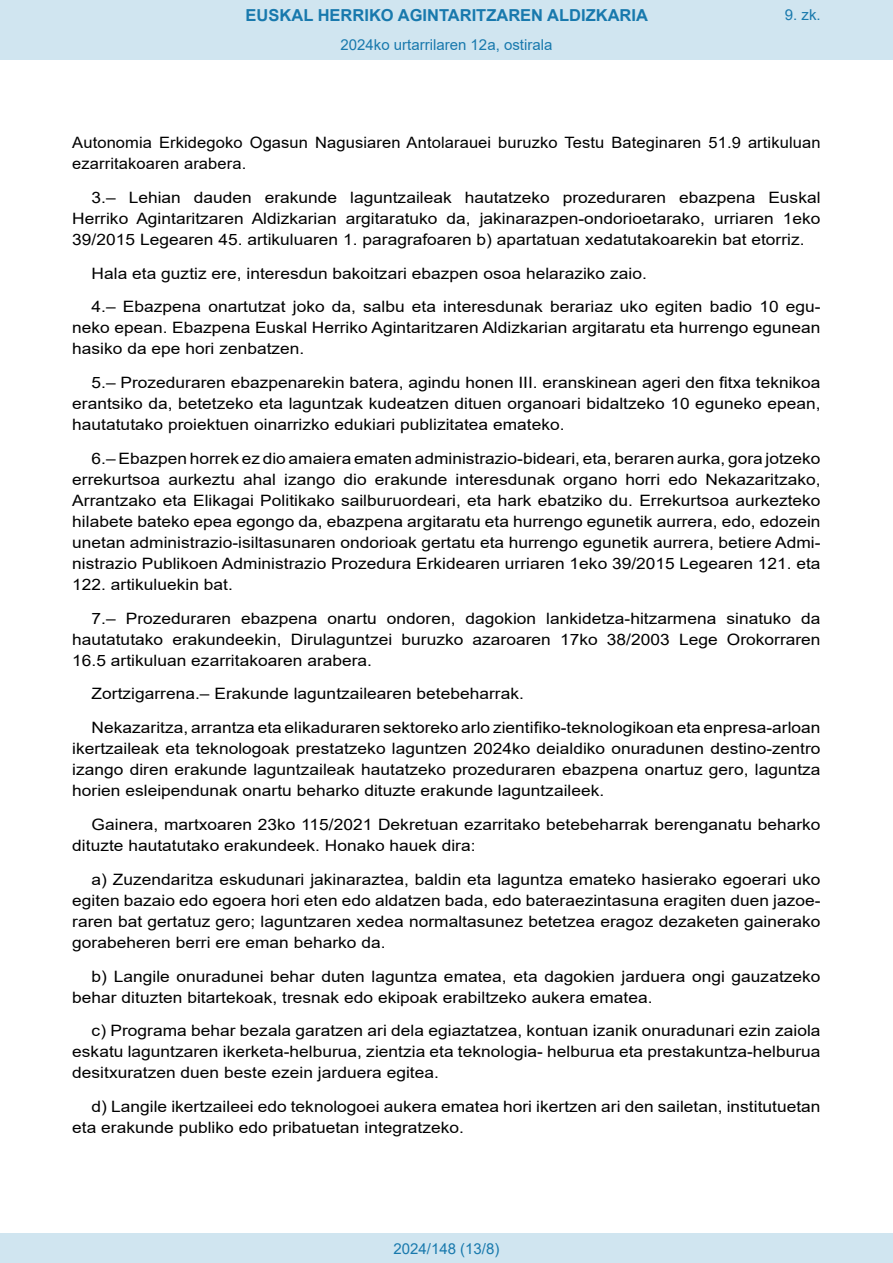
<style>
.page{position:relative;width:893px;height:1263px;background:#fff}
.page>*{position:absolute;margin:0;border:0;box-sizing:border-box;transform-origin:0 0}
.t1{font:700 16.5px "Arial";color:#1879ad}
.BOPVDetalle{font:15.6px/21px "Arial";color:#000;text-align:justify;scale:1.11 1}
.BOPVDetalle-2{font:15.6px/21px "Arial";color:#000;scale:1.05 1}
.Paginacion_Centro{font:15px "Arial";color:#1879ad}
</style>
<div class="page">
<div style="left:0;top:0;width:893px;height:60px;background:#d0e5f0"></div>
<div style="left:0;top:1233px;width:893px;height:30px;background:#d0e5f0"></div>
<p class="t1" style="left:246px;top:3px;width:404px">EUSKAL HERRIKO AGINTARITZAREN ALDIZKARIA</p>
<p class="Paginacion_Centro" style="left:341px;top:35px;width:213px">2024ko urtarrilaren 12a, ostirala</p>
<p class="Paginacion_Centro" style="left:785px;top:5px;width:37px">9. zk.</p>
<p class="BOPVDetalle-2" style="left:72px;top:132px;width:714px">Autonomia Erkidegoko Ogasun Nagusiaren Antolarauei buruzko Testu Bateginaren 51.9 artikuluan ezarritakoaren arabera.</p>
<p class="BOPVDetalle" style="left:72px;top:187px;width:676px;text-indent:19px">3.– Lehian dauden erakunde laguntzaileak hautatzeko prozeduraren ebazpena Euskal Herriko Agintaritzaren Aldizkarian argitaratuko da, jakinarazpen-ondorioetarako, urriaren 1eko 39/2015 Legearen 45. artikuluaren 1. paragrafoaren b) apartatuan xedatutakoarekin bat etorriz.</p>
<p class="BOPVDetalle" style="left:92px;top:263px;width:502px">Hala eta guztiz ere, interesdun bakoitzari ebazpen osoa helaraziko zaio.</p>
<p class="BOPVDetalle" style="left:72px;top:296px;width:676px;text-indent:19px">4.– Ebazpena onartutzat joko da, salbu eta interesdunak berariaz uko egiten badio 10 egu&shy;neko epean. Ebazpena Euskal Herriko Agintaritzaren Aldizkarian argitaratu eta hurrengo egunean hasiko da epe hori zenbatzen.</p>
<p class="BOPVDetalle" style="left:72px;top:372px;width:676px;text-indent:19px">5.– Prozeduraren ebazpenarekin batera, agindu honen III. eranskinean ageri den fitxa teknikoa erantsiko da, betetzeko eta laguntzak kudeatzen dituen organoari bidaltzeko 10 eguneko epean, hautatutako proiektuen oinarrizko edukiari publizitatea emateko.</p>
<p class="BOPVDetalle" style="left:72px;top:448px;width:676px;text-indent:19px">6.– Ebazpen horrek ez dio amaiera ematen administrazio-bideari, eta, beraren aurka, gora jotzeko errekurtsoa aurkeztu ahal izango dio erakunde interesdunak organo horri edo Nekazaritzako, Arrantzako eta Elikagai Politikako sailburuordeari, eta hark ebatziko du. Errekurtsoa aurkezteko hilabete bateko epea egongo da, ebazpena argitaratu eta hurrengo egunetik aurrera, edo, edozein unetan administrazio-isiltasunaren ondorioak gertatu eta hurrengo egunetik aurrera, betiere Admi&shy;nistrazio Publikoen Administrazio Prozedura Erkidearen urriaren 1eko 39/2015 Legearen 121. eta 122. artikuluekin bat.</p>
<p class="BOPVDetalle" style="left:72px;top:608px;width:676px;text-indent:19px">7.– Prozeduraren ebazpena onartu ondoren, dagokion lankidetza-hitzarmena sinatuko da hautatutako erakundeekin, Dirulaguntzei buruzko azaroaren 17ko 38/2003 Lege Orokorraren 16.5 artikuluan ezarritakoaren arabera.</p>
<p class="BOPVDetalle" style="left:92px;top:683px;width:391px">Zortzigarrena.– Erakunde laguntzailearen betebeharrak.</p>
<p class="BOPVDetalle" style="left:72px;top:717px;width:676px;text-indent:19px">Nekazaritza, arrantza eta elikaduraren sektoreko arlo zientifiko-teknologikoan eta enpresa-arloan ikertzaileak eta teknologoak prestatzeko laguntzen 2024ko deialdiko onuradunen destino-zentro izango diren erakunde laguntzaileak hautatzeko prozeduraren ebazpena onartuz gero, laguntza horien esleipendunak onartu beharko dituzte erakunde laguntzaileek.</p>
<p class="BOPVDetalle" style="left:72px;top:814px;width:676px;text-indent:19px">Gainera, martxoaren 23ko 115/2021 Dekretuan ezarritako betebeharrak berenganatu beharko dituzte hautatutako erakundeek. Honako hauek dira:</p>
<p class="BOPVDetalle" style="left:72px;top:869px;width:676px;text-indent:19px">a) Zuzendaritza eskudunari jakinaraztea, baldin eta laguntza emateko hasierako egoerari uko egiten bazaio edo egoera hori eten edo aldatzen bada, edo bateraezintasuna eragiten duen jazoe&shy;raren bat gertatuz gero; laguntzaren xedea normaltasunez betetzea eragoz dezaketen gainerako gorabeheren berri ere eman beharko da.</p>
<p class="BOPVDetalle" style="left:72px;top:965px;width:676px;text-indent:19px">b) Langile onuradunei behar duten laguntza ematea, eta dagokien jarduera ongi gauzatzeko behar dituzten bitartekoak, tresnak edo ekipoak erabiltzeko aukera ematea.</p>
<p class="BOPVDetalle" style="left:72px;top:1020px;width:676px;text-indent:19px">c) Programa behar bezala garatzen ari dela egiaztatzea, kontuan izanik onuradunari ezin zaiola eskatu laguntzaren ikerketa-helburua, zientzia eta teknologia- helburua eta prestakuntza-helburua desitxuratzen duen beste ezein jarduera egitea.</p>
<p class="BOPVDetalle" style="left:72px;top:1096px;width:676px;text-indent:19px">d) Langile ikertzaileei edo teknologoei aukera ematea hori ikertzen ari den sailetan, institutuetan eta erakunde publiko edo pribatuetan integratzeko.</p>
<p class="Paginacion_Centro" style="left:393px;top:1238px;width:107px">2024/148 (13/8)</p>
</div>
